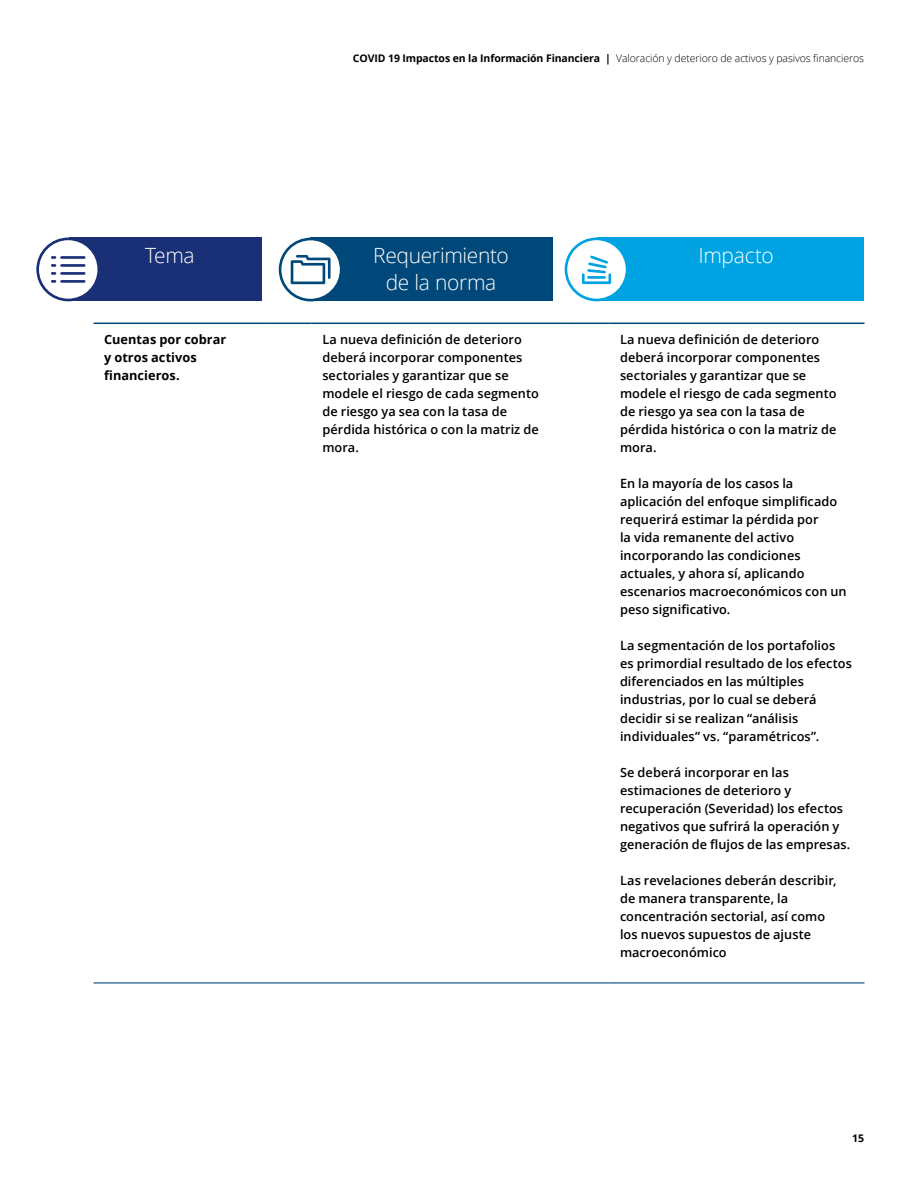
<style>
.page{position:relative;width:918px;height:1188px;background:#fff}
.page>*{position:absolute;margin:0;border:0;box-sizing:border-box;transform-origin:0 0}
.t1{font:300 21px/27px "Open Sans";letter-spacing:-.02em;color:#fff;text-align:center}
.t2{font:600 12.75px/18px "Open Sans";letter-spacing:.005em;color:#000}
.t3{font:700 12.75px/18px "Open Sans";color:#000}
.t4{font:300 10.5px "Open Sans";letter-spacing:-.01em;color:#000}
.t5{font:700 10.5px "Open Sans";color:#000}
.s1{font-weight:700}
</style>
<div class="page">
<hr style="left:94px;top:323px;width:175px;height:1px;background:#00487a">
<hr style="left:269px;top:323px;width:43px;height:1px;background:#00487a">
<hr style="left:312px;top:323px;width:255px;height:1px;background:#00487a">
<hr style="left:567px;top:323px;width:42px;height:1px;background:#00487a">
<hr style="left:609px;top:323px;width:256px;height:1px;background:#00487a">
<hr style="left:94px;top:982px;width:175px;height:1px;background:#00487a">
<hr style="left:269px;top:982px;width:43px;height:1px;background:#00487a">
<hr style="left:312px;top:982px;width:255px;height:1px;background:#00487a">
<hr style="left:567px;top:982px;width:42px;height:1px;background:#00487a">
<hr style="left:609px;top:982px;width:256px;height:1px;background:#00487a">
<div style="left:69px;top:238px;width:193px;height:63px;background:#193076"></div>
<div style="left:598px;top:238px;width:266px;height:63px;background:#00a3e2"></div>
<div style="left:311px;top:238px;width:242px;height:63px;background:#00487a"></div>
<svg style="left:36px;top:238px;width:62px;height:63px"></svg>
<svg style="left:279px;top:238px;width:61px;height:63px"></svg>
<svg style="left:565px;top:238px;width:61px;height:63px"></svg>
<p class="t4" style="left:353px;top:51px;width:513px"><span class="s1">COVID 19 Impactos en la Información Financiera |</span> Valoración y deterioro de activos y pasivos financieros</p>
<h1 class="t1" style="left:145px;top:242px;width:51px">Tema</h1>
<h1 class="t1" style="left:373px;top:242px;width:137px">Requerimiento de la norma</h1>
<h1 class="t1" style="left:698px;top:242px;width:77px">Impacto</h1>
<h1 class="t1" style="left:151px;top:249px;width:51px">Tema</h1>
<h1 class="t1" style="left:366px;top:249px;width:137px">Requerimiento de la norma</h1>
<h1 class="t1" style="left:699px;top:249px;width:77px">Impacto</h1>
<p class="t3" style="left:104px;top:330px;width:123px">Cuentas por cobrar y otros activos financieros.</p>
<p class="t2" style="left:322px;top:331px;width:218px">La nueva definición de deterioro deberá incorporar componentes sectoriales y garantizar que se modele el riesgo de cada segmento de riesgo ya sea con la tasa de pérdida histórica o con la matriz de mora.</p>
<p class="t2" style="left:620px;top:331px;width:218px">La nueva definición de deterioro deberá incorporar componentes sectoriales y garantizar que se modele el riesgo de cada segmento de riesgo ya sea con la tasa de pérdida histórica o con la matriz de mora.</p>
<p class="t2" style="left:620px;top:475px;width:228px">En la mayoría de los casos la aplicación del enfoque simplificado requerirá estimar la pérdida por<br>la vida remanente del activo incorporando las condiciones actuales, y ahora sí, aplicando escenarios macroeconómicos con un peso significativo.</p>
<p class="t2" style="left:620px;top:637px;width:233px">La segmentación de los portafolios es primordial resultado de los efectos diferenciados en las múltiples industrias, por lo cual se deberá decidir si se realizan “análisis individuales” vs. “paramétricos”.</p>
<p class="t2" style="left:620px;top:763px;width:232px">Se deberá incorporar en las estimaciones de deterioro y recuperación (Severidad) los efectos negativos que sufrirá la operación y generación de flujos de las empresas.</p>
<p class="t2" style="left:620px;top:871px;width:218px">Las revelaciones deberán describir, de manera transparente, la concentración sectorial, así como los nuevos supuestos de ajuste macroeconómico</p>
<p class="t5" style="left:852px;top:1131px;width:13px">15</p>
</div>
